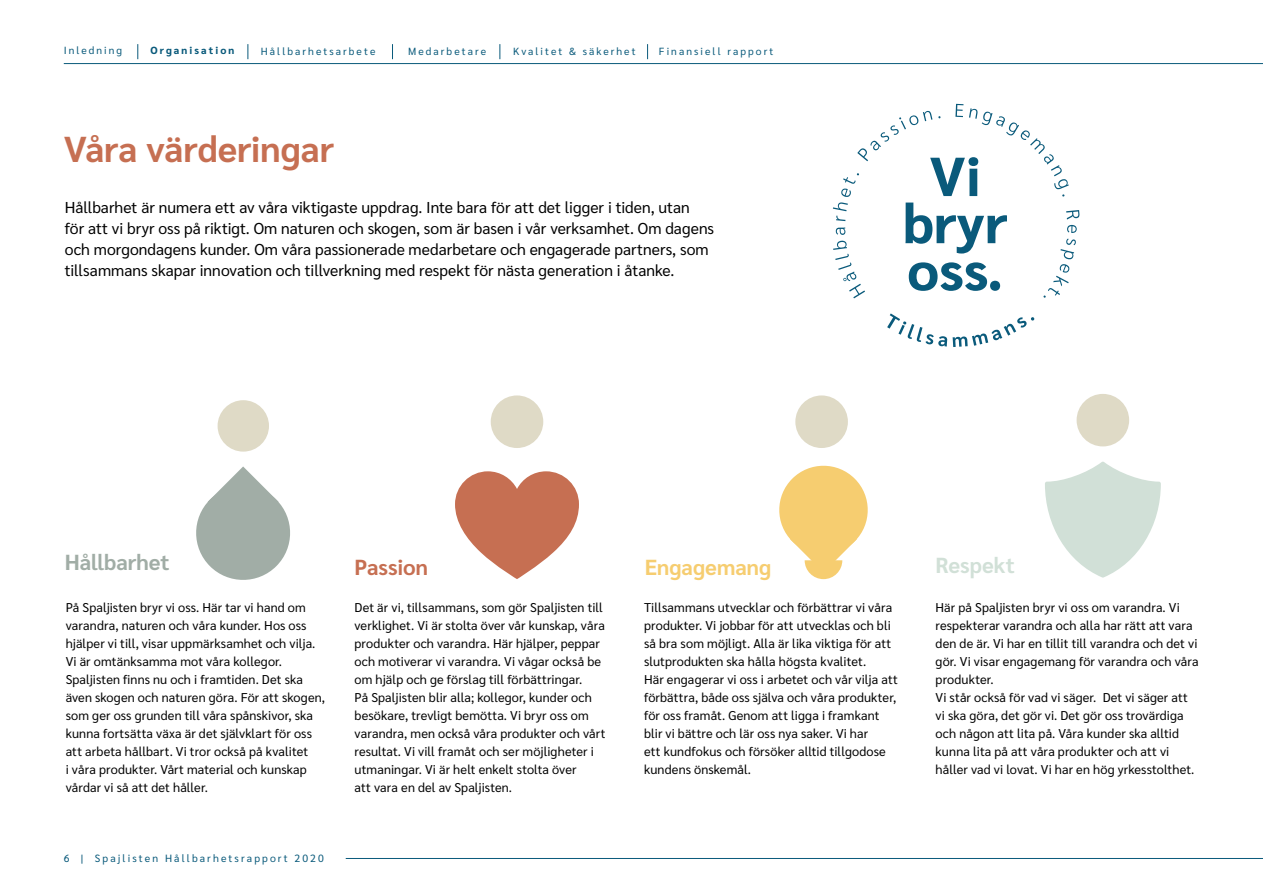
<style>
.page{position:relative;width:1263px;height:893px;background:#fff}
.page>*{position:absolute;margin:0;border:0;box-sizing:border-box;transform-origin:0 0}
.t1{font:700 36px "Sarabun";letter-spacing:-.005em;color:#c66f52}
.t2{font:700 21.75px "Sarabun";color:#a1ada6}
.t3{font:700 21.75px "Sarabun";color:#f6cd70}
.t4{font:700 21.75px "Sarabun";letter-spacing:-.01em;color:#c66f52}
.t5{font:700 21.75px "Sarabun";color:#d1e0d7}
.t6{font:15.75px/21px "Sarabun";color:#000}
.t7{font:12.75px/18px "Sarabun";letter-spacing:.01em;color:#000}
.t8{font:10.5px "Sarabun";letter-spacing:.2em;color:#0a5a7b}
.t9{font:10.35px "Sarabun";letter-spacing:.2em;color:#0a5a7b}
.t10{font:800 10.35px "Sarabun";letter-spacing:.2em;color:#0a5a7b}
</style>
<div class="page">
<hr style="left:346px;top:858px;width:917px;height:1px;background:#0a5a7b">
<svg style="left:887px;top:313px;width:147px;height:34px"></svg>
<svg style="left:833px;top:104px;width:246px;height:194px"></svg>
<div style="left:1076px;top:394px;width:53px;height:52px;background:#dfdac6;border-radius:50%"></div>
<svg style="left:1045px;top:461px;width:116px;height:117px"></svg>
<svg style="left:196px;top:466px;width:94px;height:114px"></svg>
<div style="left:218px;top:400px;width:51px;height:52px;background:#dfdac6;border-radius:50%"></div>
<div style="left:491px;top:395px;width:52px;height:53px;background:#dfdac6;border-radius:50%"></div>
<svg style="left:455px;top:471px;width:124px;height:108px"></svg>
<svg style="left:779px;top:465px;width:89px;height:114px"></svg>
<div style="left:795px;top:395px;width:53px;height:53px;background:#dfdac6;border-radius:50%"></div>
<hr style="left:64px;top:63px;width:1199px;height:1px;background:#0a5a7b">
<svg style="left:138px;top:44px;width:1px;height:15px"></svg>
<svg style="left:248px;top:44px;width:1px;height:15px"></svg>
<svg style="left:392px;top:44px;width:1px;height:15px"></svg>
<svg style="left:500px;top:44px;width:1px;height:15px"></svg>
<svg style="left:647px;top:44px;width:1px;height:15px"></svg>
<p class="t9" style="left:64px;top:45px;width:60px">Inledning</p>
<p class="t10" style="left:150px;top:45px;width:85px">Organisation</p>
<p class="t9" style="left:261px;top:46px;width:116px">Hållbarhetsarbete</p>
<p class="t9" style="left:408px;top:46px;width:80px">Medarbetare</p>
<p class="t9" style="left:513px;top:46px;width:124px">Kvalitet &amp; säkerhet</p>
<p class="t9" style="left:659px;top:46px;width:116px">Finansiell rapport</p>
<h1 class="t1" style="left:64px;top:129px;width:272px">Våra värderingar</h1>
<p class="t6" style="left:65px;top:197px;width:651px">Hållbarhet är numera ett av våra viktigaste uppdrag. Inte bara för att det ligger i tiden, utan<br>för att vi bryr oss på riktigt. Om naturen och skogen, som är basen i vår verksamhet. Om dagens och morgondagens kunder. Om våra passionerade medarbetare och engagerade partners, som tillsammans skapar innovation och tillverkning med respekt för nästa generation i åtanke.</p>
<h2 class="t2" style="left:65px;top:550px;width:107px">Hållbarhet</h2>
<p class="t7" style="left:66px;top:599px;width:261px">På Spaljisten bryr vi oss. Här tar vi hand om varandra, naturen och våra kunder. Hos oss hjälper vi till, visar uppmärksamhet och vilja.<br>Vi är omtänksamma mot våra kollegor.<br>Spaljisten finns nu och i framtiden. Det ska även skogen och naturen göra. För att skogen, som ger oss grunden till våra spånskivor, ska kunna fortsätta växa är det självklart för oss att arbeta hållbart. Vi tror också på kvalitet<br>i våra produkter. Vårt material och kunskap vårdar vi så att det håller.</p>
<p class="t8" style="left:64px;top:852px;width:262px">6 | Spajlisten Hållbarhetsrapport 2020</p>
<h2 class="t4" style="left:355px;top:555px;width:75px">Passion</h2>
<p class="t7" style="left:355px;top:599px;width:253px">Det är vi, tillsammans, som gör Spaljisten till verklighet. Vi är stolta över vår kunskap, våra produkter och varandra. Här hjälper, peppar och motiverar vi varandra. Vi vågar också be om hjälp och ge förslag till förbättringar.<br>På Spaljisten blir alla; kollegor, kunder och besökare, trevligt bemötta. Vi bryr oss om varandra, men också våra produkter och vårt resultat. Vi vill framåt och ser möjligheter i utmaningar. Vi är helt enkelt stolta över<br>att vara en del av Spaljisten.</p>
<h2 class="t3" style="left:645px;top:555px;width:128px">Engagemang</h2>
<p class="t7" style="left:644px;top:599px;width:255px">Tillsammans utvecklar och förbättrar vi våra produkter. Vi jobbar för att utvecklas och bli så bra som möjligt. Alla är lika viktiga för att slutprodukten ska hålla högsta kvalitet.<br>Här engagerar vi oss i arbetet och vår vilja att förbättra, både oss själva och våra produkter, för oss framåt. Genom att ligga i framkant blir vi bättre och lär oss nya saker. Vi har<br>ett kundfokus och försöker alltid tillgodose kundens önskemål.</p>
<h2 class="t5" style="left:936px;top:552px;width:81px">Respekt</h2>
<p class="t7" style="left:936px;top:599px;width:265px">Här på Spaljisten bryr vi oss om varandra. Vi respekterar varandra och alla har rätt att vara den de är. Vi har en tillit till varandra och det vi gör. Vi visar engagemang för varandra och våra produkter.<br>Vi står också för vad vi säger. Det vi säger att vi ska göra, det gör vi. Det gör oss trovärdiga och någon att lita på. Våra kunder ska alltid kunna lita på att våra produkter och att vi håller vad vi lovat. Vi har en hög yrkesstolthet.</p>
</div>
